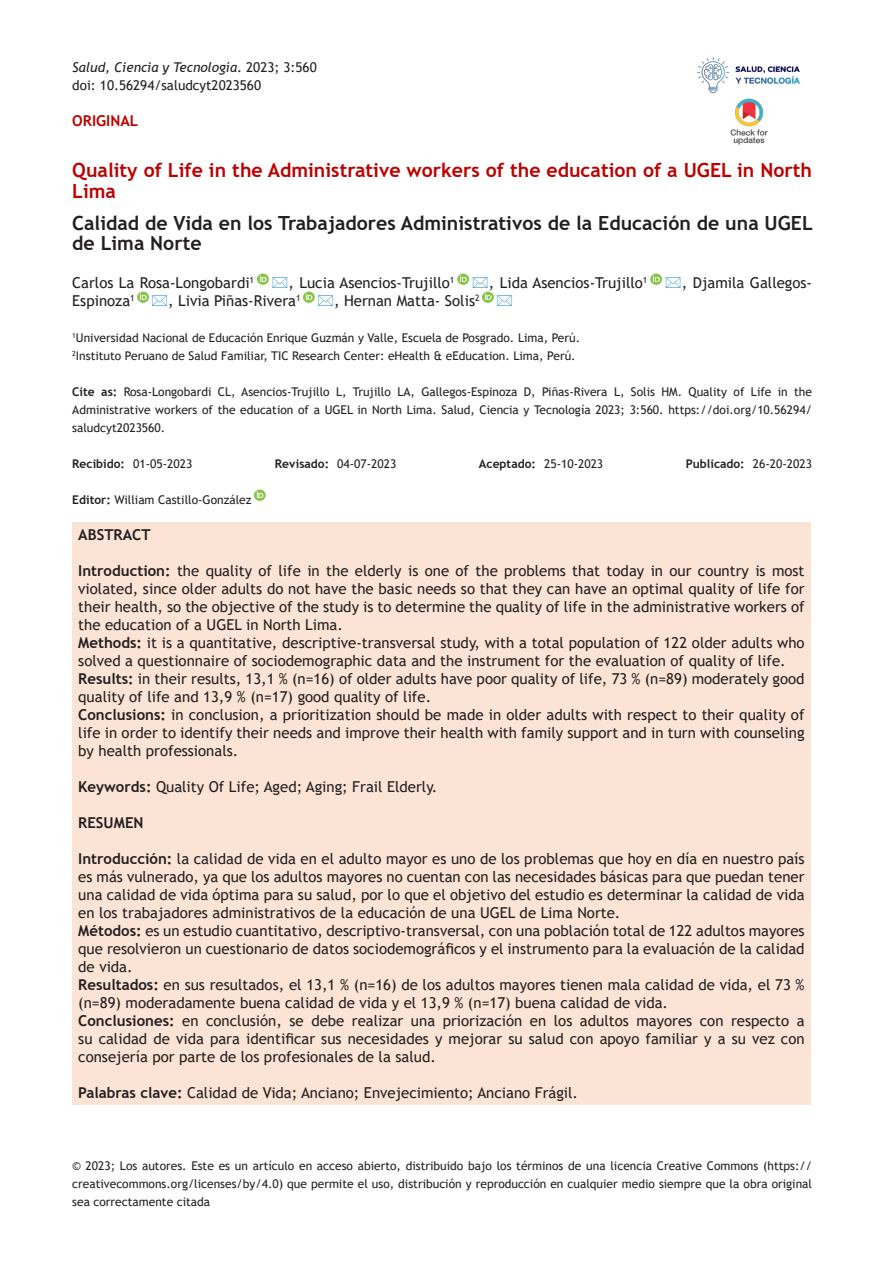
<style>
.page{position:relative;width:893px;height:1263px;background:#fff}
.page>*{position:absolute;margin:0;border:0;box-sizing:border-box;transform-origin:0 0}
.t1{font:700 19.5px/19.5px "Trebuchet MS";color:#231f20}
.t2{font:700 19.5px/21px "Trebuchet MS";color:#be0000}
.t3{font:15px/18px "Trebuchet MS";color:#231f20;text-align:justify}
.t4{font:700 15px "Trebuchet MS";color:#231f20}
.t5{font:700 15px "Trebuchet MS";color:#be0000}
.t6{font:italic 13.5px "Trebuchet MS";color:#231f20}
.t7{font:13.5px "Trebuchet MS";color:#231f20}
.t8{font:12px/18px "Trebuchet MS";color:#231f20;text-align:justify}
.t9{font:700 12px "Trebuchet MS";color:#231f20}
.s1{font-style:normal}
.s2{font-weight:700}
.s3{font-weight:400}
</style>
<div class="page">
<img style="left:697px;top:57px;width:103px;height:37px">
<img style="left:730px;top:98px;width:38px;height:47px">
<div style="left:72px;top:522px;width:739px;height:582px;background:#fbe4d5"></div>
<svg style="left:254px;top:490px;width:12px;height:11px"></svg>
<svg style="left:257px;top:274px;width:12px;height:11px"></svg>
<svg style="left:650px;top:274px;width:13px;height:11px"></svg>
<svg style="left:137px;top:292px;width:12px;height:11px"></svg>
<svg style="left:303px;top:292px;width:12px;height:11px"></svg>
<svg style="left:457px;top:274px;width:37px;height:29px"></svg>
<p class="t6" style="left:72px;top:59px;width:246px">Salud, Ciencia y Tecnología<span class="s1">. 2023; 3:560</span></p>
<p class="t7" style="left:72px;top:77px;width:190px">doi: 10.56294/saludcyt2023560</p>
<p class="t5" style="left:72px;top:111px;width:67px">ORIGINAL</p>
<p class="t2" style="left:72px;top:159px;width:741px">Quality of Life in the Administrative workers of the education of a UGEL in North<br>Lima</p>
<p class="t1" style="left:72px;top:214px;width:742px">Calidad de Vida en los Trabajadores Administrativos de la Educación de una UGEL de Lima Norte</p>
<p class="t3" style="left:72px;top:274px;width:183px">Carlos La Rosa-Longobardi<sup>1</sup></p>
<p class="t3" style="left:289px;top:274px;width:167px">, Lucia Asencios-Trujillo<sup>1</sup></p>
<p class="t3" style="left:489px;top:274px;width:160px">, Lida Asencios-Trujillo<sup>1</sup></p>
<p class="t3" style="left:682px;top:274px;width:132px">, Djamila Gallegos-</p>
<p class="t3" style="left:72px;top:292px;width:64px">Espinoza<sup>1</sup></p>
<p class="t3" style="left:168px;top:292px;width:134px">, Livia Piñas-Rivera<sup>1</sup></p>
<p class="t3" style="left:334px;top:292px;width:147px">, Hernan Matta- Solis<sup>2</sup></p>
<p class="t8" style="left:72px;top:329px;width:509px"><sup>1</sup>Universidad Nacional de Educación Enrique Guzmán y Valle, Escuela de Posgrado. Lima, Perú.</p>
<p class="t8" style="left:72px;top:347px;width:505px"><sup>2</sup>Instituto Peruano de Salud Familiar, TIC Research Center: eHealth &amp; eEducation. Lima, Perú.</p>
<p class="t8" style="left:72px;top:383px;width:741px"><span class="s2">Cite as:</span> Rosa-Longobardi CL, Asencios-Trujillo L, Trujillo LA, Gallegos-Espinoza D, Piñas-Rivera L, Solis HM. Quality of Life in the Administrative workers of the education of a UGEL in North Lima. Salud, Ciencia y Tecnología 2023; 3:560. https://doi.org/10.56294/ saludcyt2023560.</p>
<p class="t8" style="left:72px;top:455px;width:122px"><span class="s2">Recibido:</span> 01-05-2023</p>
<p class="t8" style="left:275px;top:455px;width:123px"><span class="s2">Revisado:</span> 04-07-2023</p>
<p class="t8" style="left:479px;top:455px;width:126px"><span class="s2">Aceptado:</span> 25-10-2023</p>
<p class="t9" style="left:686px;top:456px;width:128px">Publicado: <span class="s3">26-20-2023</span></p>
<p class="t8" style="left:72px;top:491px;width:181px"><span class="s2">Editor:</span> William Castillo-González</p>
<p class="t4" style="left:78px;top:525px;width:74px">ABSTRACT</p>
<p class="t3" style="left:78px;top:562px;width:728px"><span class="s2">Introduction:</span> the quality of life in the elderly is one of the problems that today in our country is most violated, since older adults do not have the basic needs so that they can have an optimal quality of life for their health, so the objective of the study is to determine the quality of life in the administrative workers of the education of a UGEL in North Lima.</p>
<p class="t3" style="left:78px;top:634px;width:728px"><span class="s2">Methods:</span> it is a quantitative, descriptive-transversal study, with a total population of 122 older adults who solved a questionnaire of sociodemographic data and the instrument for the evaluation of quality of life.</p>
<p class="t3" style="left:78px;top:670px;width:728px"><span class="s2">Results:</span> in their results, 13,1 % (n=16) of older adults have poor quality of life, 73 % (n=89) moderately good quality of life and 13,9 % (n=17) good quality of life.</p>
<p class="t3" style="left:78px;top:706px;width:728px"><span class="s2">Conclusions:</span> in conclusion, a prioritization should be made in older adults with respect to their quality of life in order to identify their needs and improve their health with family support and in turn with counseling by health professionals.</p>
<p class="t3" style="left:78px;top:778px;width:361px"><span class="s2">Keywords:</span> Quality Of Life; Aged; Aging; Frail Elderly.</p>
<p class="t4" style="left:78px;top:813px;width:67px">RESUMEN</p>
<p class="t3" style="left:78px;top:850px;width:728px"><span class="s2">Introducción:</span> la calidad de vida en el adulto mayor es uno de los problemas que hoy en día en nuestro país es más vulnerado, ya que los adultos mayores no cuentan con las necesidades básicas para que puedan tener una calidad de vida óptima para su salud, por lo que el objetivo del estudio es determinar la calidad de vida en los trabajadores administrativos de la educación de una UGEL de Lima Norte.</p>
<p class="t3" style="left:78px;top:922px;width:728px"><span class="s2">Métodos:</span> es un estudio cuantitativo, descriptivo-transversal, con una población total de 122 adultos mayores que resolvieron un cuestionario de datos sociodemográficos y el instrumento para la evaluación de la calidad de vida.</p>
<p class="t3" style="left:78px;top:976px;width:728px"><span class="s2">Resultados:</span> en sus resultados, el 13,1 % (n=16) de los adultos mayores tienen mala calidad de vida, el 73 % (n=89) moderadamente buena calidad de vida y el 13,9 % (n=17) buena calidad de vida.</p>
<p class="t3" style="left:78px;top:1012px;width:728px"><span class="s2">Conclusiones:</span> en conclusión, se debe realizar una priorización en los adultos mayores con respecto a su calidad de vida para identificar sus necesidades y mejorar su salud con apoyo familiar y a su vez con consejería por parte de los profesionales de la salud.</p>
<p class="t3" style="left:78px;top:1084px;width:501px"><span class="s2">Palabras clave:</span> Calidad de Vida; Anciano; Envejecimiento; Anciano Frágil.</p>
<p class="t8" style="left:72px;top:1157px;width:741px">© 2023; Los autores. Este es un artículo en acceso abierto, distribuido bajo los términos de una licencia Creative Commons (https:// creativecommons.org/licenses/by/4.0) que permite el uso, distribución y reproducción en cualquier medio siempre que la obra original sea correctamente citada</p>
</div>
